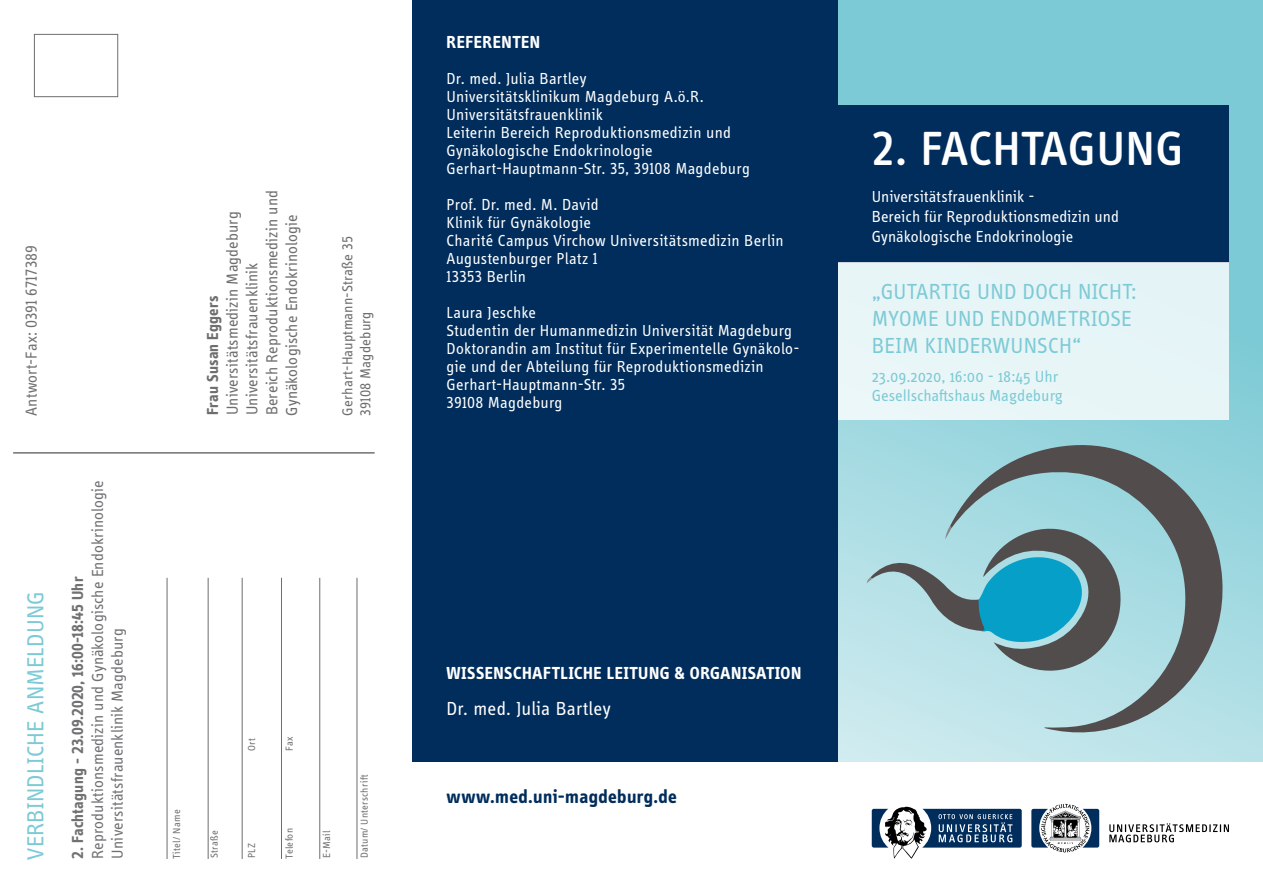
<style>
.page{position:relative;width:1263px;height:893px;background:#fff}
.page>*{position:absolute;margin:0;border:0;box-sizing:border-box;transform-origin:0 0}
.t1{font:500 49.5px "Info Display OT";letter-spacing:.01em;color:#fff}
.t2{font:24px "Info Display OT";letter-spacing:.015em;color:#7ccad5}
.t3{font:22.5px/27px "Info Display OT";letter-spacing:.01em;color:#7ccad5}
.t4{font:700 19.5px "Info Display OT";letter-spacing:.02em;color:#002d5c}
.t5{font:19.5px "Info Display OT";letter-spacing:.015em;color:#fff}
.t6{font:700 18px "Info Display OT";letter-spacing:.03em;color:#fff}
.t7{font:16.5px/18px "Info Display OT";letter-spacing:.015em;color:#fff}
.t8{font:16.5px/19.8px "Info Display OT";letter-spacing:.005em;color:#6e6e6e}
.t9{font:16.5px/19.8px "Info Display OT";letter-spacing:.005em;color:#707173}
.t10{font:16.5px/19.8px "Info Text Pro";letter-spacing:-.005em;color:#7ccad5}
.t11{font:700 16.5px "Info Display OT";letter-spacing:.015em;color:#707173}
.t12{font:700 16.5px "Info Display OT";letter-spacing:.01em;color:#6e6e6e}
.t13{font:15px/18px "Info Display OT";letter-spacing:.01em;color:#6e6e6e}
.t14{font:10.5px "Info Display OT";letter-spacing:.025em;color:#6e6e6e}
</style>
<div class="page">
<svg style="left:838px;top:0;width:425px;height:762px;background:#94d3dc"></svg>
<div style="left:838px;top:105px;width:391px;height:158px;background:#002d5c"></div>
<div style="left:838px;top:263px;width:391px;height:157px;background:#e7f5f7"></div>
<div style="left:412px;top:0;width:426px;height:762px;background:#002d5c"></div>
<svg style="left:872px;top:807px;width:150px;height:52px"></svg>
<svg style="left:1031px;top:804px;width:68px;height:48px"></svg>
<svg style="left:1109px;top:823px;width:120px;height:19px"></svg>
<div style="left:34px;top:34px;width:84px;height:63px;border:1px solid #6e6e6e"></div>
<hr style="left:13px;top:452px;width:362px;height:2px;background:#707173">
<hr style="left:167px;top:578px;width:1px;height:281px;background:#6e6e6e">
<hr style="left:208px;top:578px;width:1px;height:281px;background:#6e6e6e">
<hr style="left:242px;top:578px;width:1px;height:281px;background:#6e6e6e">
<hr style="left:281px;top:578px;width:1px;height:281px;background:#6e6e6e">
<hr style="left:319px;top:578px;width:1px;height:281px;background:#6e6e6e">
<hr style="left:357px;top:578px;width:1px;height:281px;background:#6e6e6e">
<svg style="left:950px;top:440px;width:276px;height:295px;background:#92b5bb"></svg>
<svg style="left:867px;top:525px;width:257px;height:153px;background:#7eb1bc"></svg>
<p class="t9" style="left:21px;top:416px;width:172px;rotate:-90deg">Antwort-Fax: 0391 6717389</p>
<h2 class="t2" style="left:21px;top:860px;width:270px;rotate:-90deg">VERBINDLICHE ANMELDUNG</h2>
<p class="t9" style="left:87px;top:858px;width:380px;rotate:-90deg">Reproduktionsmedizin und Gynäkologische Endokrinologie<br>Universitätsfrauenklinik Magdeburg</p>
<p class="t11" style="left:68px;top:859px;width:284px;rotate:-90deg">2. Fachtagung - 23.09.2020, 16:00-18:45 Uhr</p>
<p class="t8" style="left:222px;top:416px;width:227px;rotate:-90deg">Universitätsmedizin Magdeburg<br>Universitätsfrauenklinik<br>Bereich Reproduktionsmedizin und<br>Gynäkologische Endokrinologie</p>
<p class="t12" style="left:203px;top:415px;width:121px;rotate:-90deg">Frau Susan Eggers</p>
<p class="t13" style="left:338px;top:416px;width:181px;rotate:-90deg">Gerhart-Hauptmann-Straße 35<br>39108 Magdeburg</p>
<p class="t14" style="left:170px;top:859px;width:51px;rotate:-90deg">Titel/ Name</p>
<p class="t14" style="left:208px;top:858px;width:29px;rotate:-90deg">Straße</p>
<p class="t14" style="left:245px;top:751px;width:14px;rotate:-90deg">Ort</p>
<p class="t14" style="left:245px;top:858px;width:17px;rotate:-90deg">PLZ</p>
<p class="t14" style="left:283px;top:751px;width:16px;rotate:-90deg">Fax</p>
<p class="t14" style="left:283px;top:859px;width:32px;rotate:-90deg">Telefon</p>
<p class="t14" style="left:320px;top:858px;width:29px;rotate:-90deg">E-Mail</p>
<p class="t14" style="left:358px;top:858px;width:85px;rotate:-90deg">Datum/ Unterschrift</p>
<p class="t6" style="left:447px;top:31px;width:95px">REFERENTEN</p>
<p class="t7" style="left:446px;top:69px;width:305px">Dr. med. Julia Bartley<br>Universitätsklinikum Magdeburg A.ö.R.<br>Universitätsfrauenklinik<br>Leiterin Bereich Reproduktionsmedizin und Gynäkologische Endokrinologie Gerhart-Hauptmann-Str. 35, 39108 Magdeburg</p>
<p class="t7" style="left:446px;top:195px;width:339px">Prof. Dr. med. M. David<br>Klinik für Gynäkologie<br>Charité Campus Virchow Universitätsmedizin Berlin<br>Augustenburger Platz 1<br>13353 Berlin</p>
<p class="t7" style="left:446px;top:303px;width:354px">Laura Jeschke<br>Studentin der Humanmedizin Universität Magdeburg Doktorandin am Institut für Experimentelle Gynäkolo&shy;gie und der Abteilung für Reproduktionsmedizin Gerhart-Hauptmann-Str. 35<br>39108 Magdeburg</p>
<h1 class="t1" style="left:872px;top:119px;width:313px">2. FACHTAGUNG</h1>
<p class="t7" style="left:872px;top:186px;width:249px;line-height:19.8px">Universitätsfrauenklinik -<br>Bereich für Reproduktionsmedizin und<br>Gynäkologische Endokrinologie</p>
<h3 class="t3" style="left:872px;top:278px;width:266px">„GUTARTIG UND DOCH NICHT:<br>MYOME UND ENDOMETRIOSE<br>BEIM KINDERWUNSCH“</h3>
<p class="t10" style="left:872px;top:366px;width:193px">23.09.2020, 16:00 - 18:45 Uhr<br>Gesellschaftshaus Magdeburg</p>
<p class="t6" style="left:447px;top:662px;width:356px">WISSENSCHAFTLICHE LEITUNG &amp; ORGANISATION</p>
<p class="t5" style="left:446px;top:697px;width:165px">Dr. med. Julia Bartley</p>
<p class="t4" style="left:446px;top:785px;width:232px">www.med.uni-magdeburg.de</p>
</div>
